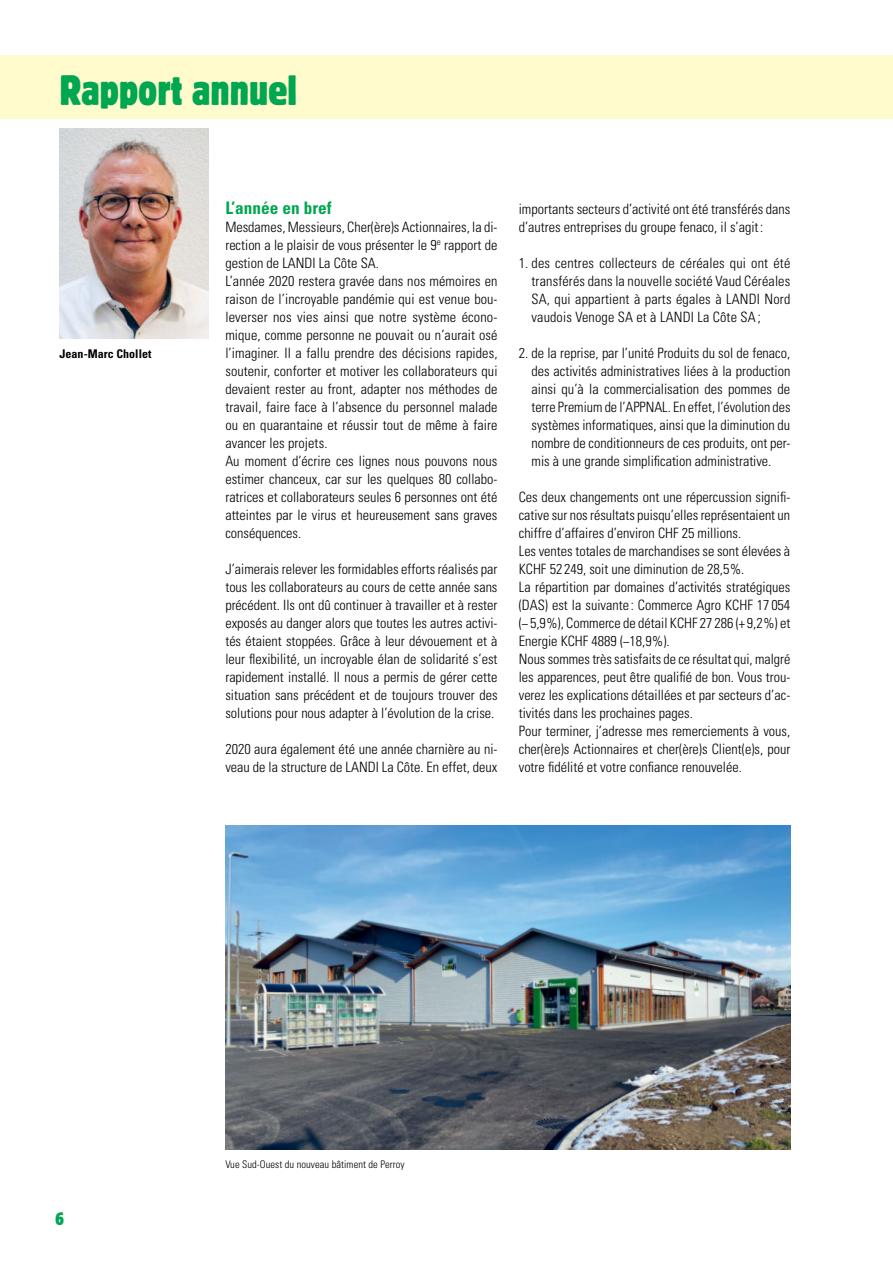
<style>
.page{position:relative;width:893px;height:1263px;background:#fff}
.page>*{position:absolute;margin:0;border:0;box-sizing:border-box;transform-origin:0 0}
.t1{font:condensed 42px "Block Pro";color:#00a650}
.t2{font:condensed 18px "Block Pro";color:#00a650}
.t3{font:700 condensed 17.25px "Univers LT Std";letter-spacing:.005em;color:#00a650}
.t4{font:300 condensed 14.25px/18px "Univers LT Std";color:#000}
.t5{font:700 condensed 12px "Univers LT Std";letter-spacing:.005em;color:#000}
.t6{font:300 condensed 10.5px "Univers LT Std";letter-spacing:.005em;color:#000}
</style>
<div class="page">
<div style="left:0;top:55px;width:893px;height:64px;background:#fffbcc"></div>
<img style="left:225px;top:826px;width:566px;height:324px">
<img style="left:60px;top:129px;width:148px;height:209px">
<h1 class="t1" style="left:60px;top:63px;width:239px">Rapport annuel</h1>
<p class="t5" style="left:60px;top:346px;width:93px">Jean-Marc Chollet</p>
<p class="t3" style="left:225px;top:197px;width:108px">L’année en bref</p>
<p class="t4" style="left:225px;top:218px;width:274px">Mesdames, Messieurs, Cher(ère)s Actionnaires, la di&shy;rection a le plaisir de vous présenter le 9<sup>e</sup> rapport de gestion de LANDI La Côte SA.<br>L’année 2020 restera gravée dans nos mémoires en raison de l’incroyable pandémie qui est venue bou&shy;leverser nos vies ainsi que notre système écono&shy;mique, comme personne ne pouvait ou n’aurait osé l’imaginer. Il a fallu prendre des décisions rapides, soutenir, conforter et motiver les collaborateurs qui devaient rester au front, adapter nos méthodes de travail, faire face à l’absence du personnel malade ou en quarantaine et réussir tout de même à faire avancer les projets.<br>Au moment d’écrire ces lignes nous pouvons nous estimer chanceux, car sur les quelques 80 collabo&shy;ratrices et collaborateurs seules 6 personnes ont été atteintes par le virus et heureusement sans graves conséquences.</p>
<p class="t4" style="left:225px;top:560px;width:274px;text-align:justify">J’aimerais relever les formidables efforts réalisés par tous les collaborateurs au cours de cette année sans précédent. Ils ont dû continuer à travailler et à rester exposés au danger alors que toutes les autres activi&shy;tés étaient stoppées. Grâce à leur dévouement et à leur flexibilité, un incroyable élan de solidarité s’est rapidement installé. Il nous a permis de gérer cette situation sans précédent et de toujours trouver des solutions pour nous adapter à l’évolution de la crise.</p>
<p class="t4" style="left:225px;top:740px;width:274px">2020 aura également été une année charnière au ni&shy;veau de la structure de LANDI La Côte. En effet, deux</p>
<p class="t4" style="left:519px;top:200px;width:273px">importants secteurs d’activité ont été transférés dans d’autres entreprises du groupe fenaco, il s’agit:</p>
<p class="t4" style="left:531px;top:254px;width:260px;text-align:justify;text-indent:-13px">1. des centres collecteurs de céréales qui ont été transférés dans la nouvelle société Vaud Céréales SA, qui appartient à parts égales à LANDI Nord vaudois Venoge SA et à LANDI La Côte SA ;</p>
<p class="t4" style="left:531px;top:344px;width:260px;text-align:justify;text-indent:-13px">2. de la reprise, par l’unité Produits du sol de fenaco, des activités administratives liées à la production ainsi qu’à la commercialisation des pommes de terre Premium de l’APPNAL. En effet, l’évolution des systèmes informatiques, ainsi que la diminution du nombre de conditionneurs de ces produits, ont per&shy;mis à une grande simplification administrative.</p>
<p class="t4" style="left:519px;top:488px;width:273px">Ces deux changements ont une répercussion signifi&shy;cative sur nos résultats puisqu’elles représentaient un chiffre d’affaires d’environ CHF 25 millions.<br>Les ventes totales de marchandises se sont élevées à KCHF 52 249, soit une diminution de 28,5%.<br>La répartition par domaines d’activités stratégiques (DAS) est la suivante : Commerce Agro KCHF 17 054 (− 5,9%), Commerce de détail KCHF 27 286 (+ 9,2%) et Energie KCHF 4889 (−18,9%).<br>Nous sommes très satisfaits de ce résultat qui, malgré les apparences, peut être qualifié de bon. Vous trou&shy;verez les explications détaillées et par secteurs d’ac&shy;tivités dans les prochaines pages.<br>Pour terminer, j’adresse mes remerciements à vous, cher(ère)s Actionnaires et cher(ère)s Client(e)s, pour votre fidélité et votre confiance renouvelée.</p>
<p class="t2" style="left:55px;top:1207px;width:10px">6</p>
<p class="t6" style="left:225px;top:1158px;width:181px">Vue Sud-Ouest du nouveau bâtiment de Perroy</p>
</div>
